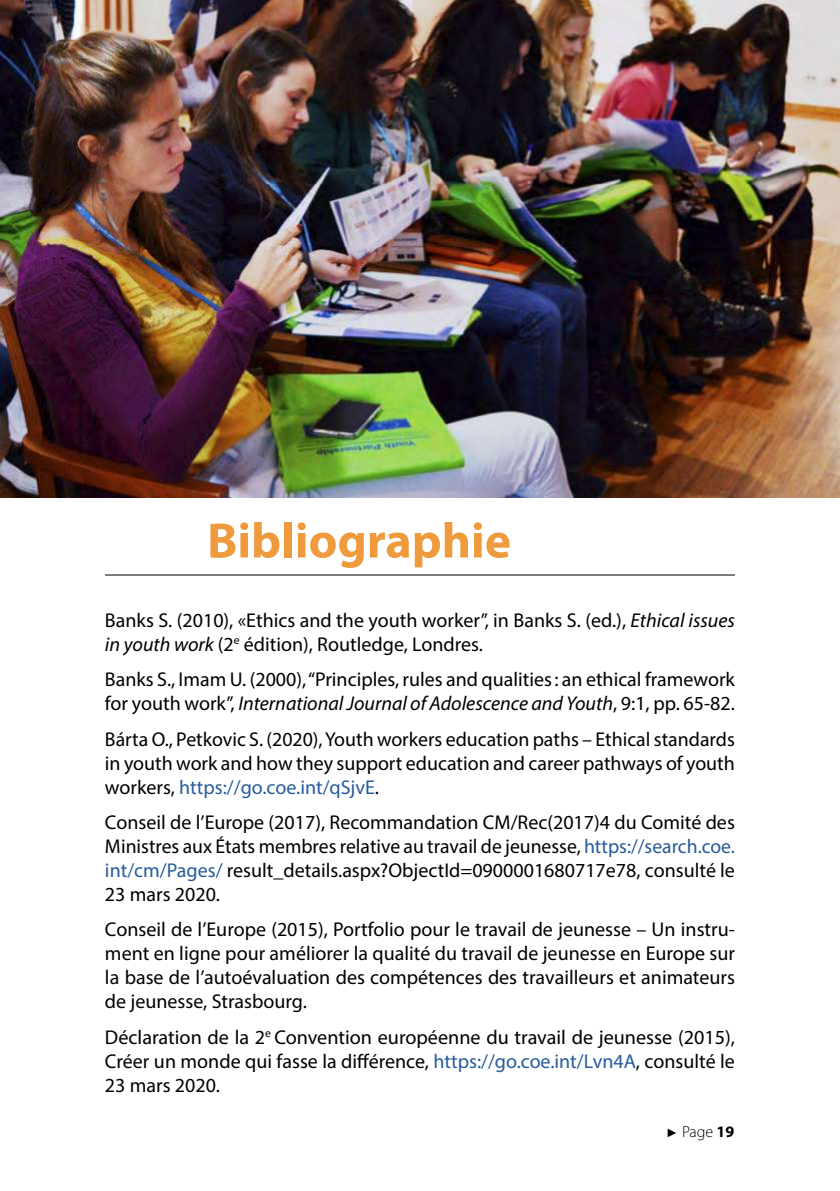
<style>
.page{position:relative;width:840px;height:1191px;background:#fff}
.page>*{position:absolute;margin:0;border:0;box-sizing:border-box;transform-origin:0 0}
.t1{font:700 50px "Myriad Pro";color:#ef9a3c}
.t2{font:20px/24px "Myriad Pro";color:#000;text-align:justify}
.t3{font:300 16px "Myriad Pro";color:#000}
.s1{font-style:italic}
.s2{color:#275b9b}
.s3{font-family:"Arial";font-weight:400;font-size:12px}
.s4{font-weight:700}
</style>
<div class="page">
<img style="left:0;top:0;width:839px;height:497px">
<hr style="left:105px;top:574px;width:629px;height:1px;background:#000">
<h1 class="t1" style="left:207px;top:522px;width:305px">Bibliographie</h1>
<p class="t2" style="left:105px;top:610px;width:631px">Banks S. (2010), «Ethics and the youth worker”, in Banks S. (ed.), <span class="s1">Ethical issues in youth work</span> (2<sup>e</sup> édition), Routledge, Londres.</p>
<p class="t2" style="left:105px;top:669px;width:631px">Banks S., Imam U. (2000), “Principles, rules and qualities: an ethical framework for youth work”, <span class="s1">International Journal of Adolescence and Youth</span>, 9:1, pp. 65-82.</p>
<p class="t2" style="left:105px;top:728px;width:631px">Bárta O., Petkovic S. (2020), Youth workers education paths – Ethical standards in youth work and how they support education and career pathways of youth workers, <span class="s2">https://go.coe.int/qSjvE</span>.</p>
<p class="t2" style="left:105px;top:812px;width:631px">Conseil de l’Europe (2017), Recommandation CM/Rec(2017)4 du Comité des Ministres aux États membres relative au travail de jeunesse, <span class="s2">https://search.coe. int/cm/Pages/</span> result_details.aspx?ObjectId=0900001680717e78, consulté le 23 mars 2020.</p>
<p class="t2" style="left:105px;top:919px;width:631px">Conseil de l’Europe (2015), Portfolio pour le travail de jeunesse – Un instru&shy;ment en ligne pour améliorer la qualité du travail de jeunesse en Europe sur la base de l’autoévaluation des compétences des travailleurs et animateurs de jeunesse, Strasbourg.</p>
<p class="t2" style="left:105px;top:1026px;width:631px">Déclaration de la 2<sup>e</sup> Convention européenne du travail de jeunesse (2015), Créer un monde qui fasse la différence, <span class="s2">https://go.coe.int/Lvn4A</span>, consulté le 23 mars 2020.</p>
<p class="t3" style="left:666px;top:1125px;width:70px"><span class="s3">►</span> Page <span class="s4">19</span></p>
</div>
